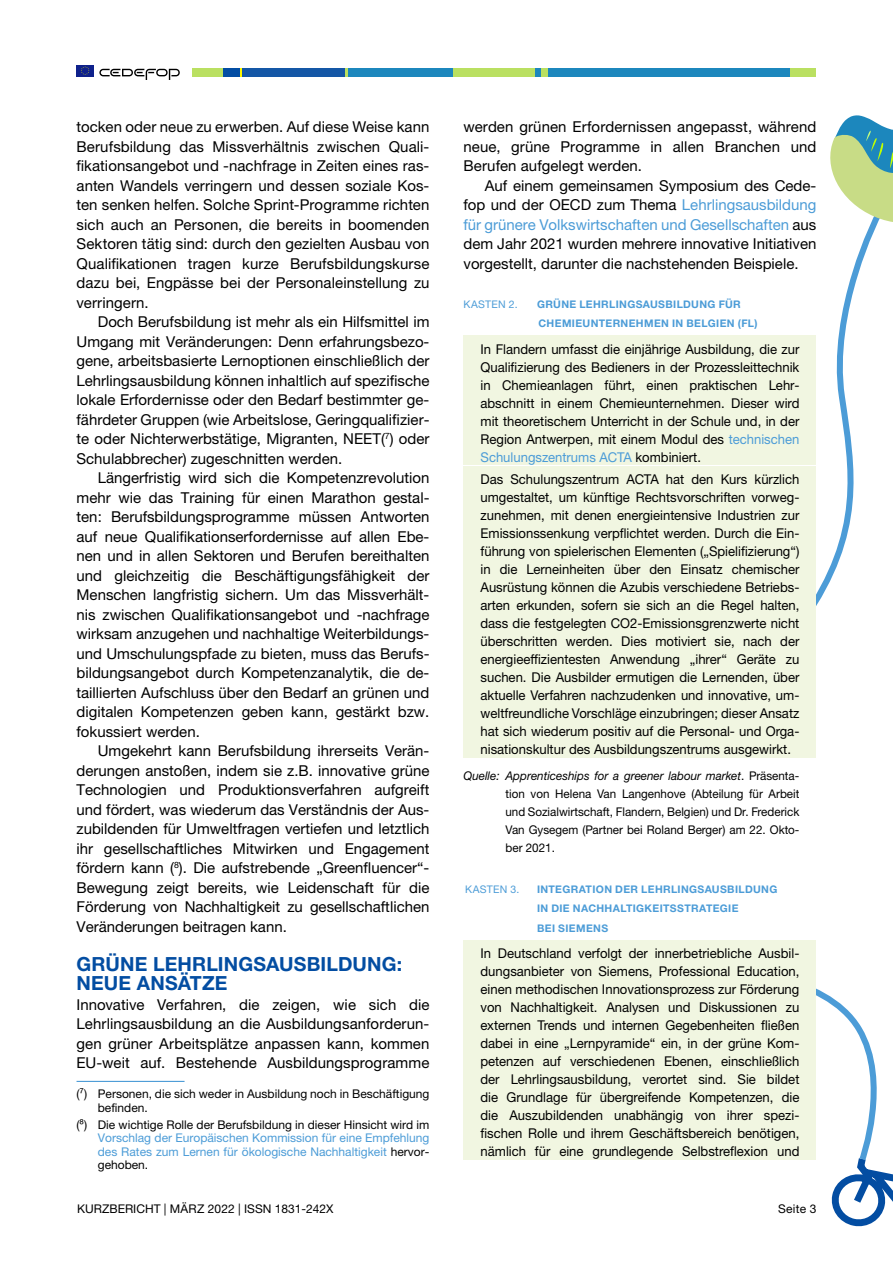
<style>
.page{position:relative;width:893px;height:1263px;background:#fff}
.page>*{position:absolute;margin:0;border:0;box-sizing:border-box;transform-origin:0 0}
.t1{font:700 19.5px/19.5px "Helvetica Neue LTW1 G";letter-spacing:.01em;color:#034da2}
.t2{font:15px/19.5px "Helvetica Neue LTW1 G";color:#000;text-align:justify}
.t3{font:13.5px/18px "Helvetica Neue LTW1 G";color:#000;text-align:justify}
.t4{font:12px/18px "Helvetica Neue LTW1 G";color:#000}
.t5{font:12px/13.5px "Helvetica Neue LTW1 G";color:#4c9cd7;text-align:justify}
.t6{font:700 10.5px/19.5px "Helvetica Neue LTW1 G";letter-spacing:.035em;color:#4c9cd7}
.t7{font:10.5px "Helvetica Neue LTW1 G";letter-spacing:.025em;color:#4c9cd7}
.s1{color:#000}
.s2{color:#4c9cd7}
.s3{font-style:italic}
</style>
<div class="page">
<div style="left:77px;top:65px;width:17px;height:11px;background:#0f218c"></div>
<svg style="left:81px;top:66px;width:8px;height:9px"></svg>
<svg style="left:99px;top:69px;width:81px;height:11px"></svg>
<div style="left:192px;top:68px;width:31px;height:9px;background:#bae061"></div>
<div style="left:347px;top:68px;width:106px;height:9px;background:#1c87bd"></div>
<div style="left:453px;top:68px;width:82px;height:9px;background:#bae061"></div>
<div style="left:535px;top:68px;width:7px;height:9px;background:#1c87bd"></div>
<div style="left:547px;top:68px;width:243px;height:9px;background:#1c87bd"></div>
<div style="left:542px;top:68px;width:6px;height:9px;background:#bae061"></div>
<div style="left:223px;top:68px;width:18px;height:9px;background:#034da3"></div>
<svg style="left:241px;top:68px;width:2px;height:9px"></svg>
<svg style="left:345px;top:68px;width:2px;height:9px"></svg>
<div style="left:243px;top:68px;width:102px;height:9px;background:#1457a6"></div>
<div style="left:790px;top:68px;width:26px;height:9px;background:#bae061"></div>
<hr style="left:77px;top:1081px;width:108px;height:1px;background:#4c9cd7">
<svg style="left:816px;top:988px;width:77px;height:239px"></svg>
<div style="left:463px;top:336px;width:353px;height:129px;background:#f1f6e1"></div>
<div style="left:463px;top:466px;width:353px;height:292px;background:#f1f6e1"></div>
<div style="left:463px;top:940px;width:353px;height:220px;background:#f1f6e1"></div>
<svg style="left:795px;top:115px;width:98px;height:491px"></svg>
<p class="t2" style="left:77px;top:117px;width:354px">tocken oder neue zu erwerben. Auf diese Weise kann Berufsbildung das Missverhältnis zwischen Quali&shy;fikationsangebot und -nachfrage in Zeiten eines ras&shy;anten Wandels verringern und dessen soziale Kos&shy;ten senken helfen. Solche Sprint-Programme richten sich auch an Personen, die bereits in boomenden Sektoren tätig sind: durch den gezielten Ausbau von Qualifikationen tragen kurze Berufsbildungskurse dazu bei, Engpässe bei der Personaleinstellung zu verringern.</p>
<p class="t2" style="left:77px;top:312px;width:354px;text-indent:21px">Doch Berufsbildung ist mehr als ein Hilfsmittel im Umgang mit Veränderungen: Denn erfahrungsbezo&shy;gene, arbeitsbasierte Lernoptionen einschließlich der Lehrlingsausbildung können inhaltlich auf spezifische lokale Erfordernisse oder den Bedarf bestimmter ge&shy;fährdeter Gruppen (wie Arbeitslose, Geringqualifizier&shy;te oder Nichterwerbstätige, Migranten, NEET(<sup>7</sup>) oder Schulabbrecher) zugeschnitten werden.</p>
<p class="t2" style="left:77px;top:468px;width:354px;text-indent:21px">Längerfristig wird sich die Kompetenzrevolution mehr wie das Training für einen Marathon gestal&shy;ten: Berufsbildungsprogramme müssen Antworten auf neue Qualifikationserfordernisse auf allen Ebe&shy;nen und in allen Sektoren und Berufen bereithalten und gleichzeitig die Beschäftigungsfähigkeit der Menschen langfristig sichern. Um das Missverhält&shy;nis zwischen Qualifikationsangebot und -nachfrage wirksam anzugehen und nachhaltige Weiterbildungs&shy;und Umschulungspfade zu bieten, muss das Berufs&shy;bildungsangebot durch Kompetenzanalytik, die de&shy;taillierten Aufschluss über den Bedarf an grünen und digitalen Kompetenzen geben kann, gestärkt bzw. fokussiert werden.</p>
<p class="t2" style="left:77px;top:741px;width:354px;text-indent:21px">Umgekehrt kann Berufsbildung ihrerseits Verän&shy;derungen anstoßen, indem sie z.B. innovative grüne Technologien und Produktionsverfahren aufgreift und fördert, was wiederum das Verständnis der Aus&shy;zubildenden für Umweltfragen vertiefen und letztlich ihr gesellschaftliches Mitwirken und Engagement fördern kann (<sup>8</sup>). Die aufstrebende „Greenfluencer“- Bewegung zeigt bereits, wie Leidenschaft für die Förderung von Nachhaltigkeit zu gesellschaftlichen Veränderungen beitragen kann.</p>
<h1 class="t1" style="left:77px;top:954px;width:327px">GRÜNE LEHRLINGSAUSBILDUNG:<br>NEUE ANSÄTZE</h1>
<p class="t2" style="left:77px;top:994px;width:354px">Innovative Verfahren, die zeigen, wie sich die Lehrlingsausbildung an die Ausbildungsanforderun&shy;gen grüner Arbeitsplätze anpassen kann, kommen EU-weit auf. Bestehende Ausbildungsprogramme</p>
<p class="t4" style="left:98px;top:1087px;width:333px;line-height:13.5px;text-indent:-21px">(⁷) Personen, die sich weder in Ausbildung noch in Beschäftigung befinden.</p>
<p class="t4" style="left:77px;top:1115px;width:354px">(⁸) Die wichtige Rolle der Berufsbildung in dieser Hinsicht wird im</p>
<p class="t5" style="left:98px;top:1131px;width:333px">Vorschlag der Europäischen Kommission für eine Empfehlung des Rates zum Lernen für ökologische Nachhaltigkeit <span class="s1">hervor&shy;gehoben.</span></p>
<p class="t4" style="left:77px;top:1200px;width:258px">KURZBERICHT | MÄRZ 2022 | ISSN 1831-242X</p>
<p class="t4" style="left:778px;top:1200px;width:40px">Seite 3</p>
<p class="t2" style="left:463px;top:117px;width:354px">werden grünen Erfordernissen angepasst, während neue, grüne Programme in allen Branchen und Berufen aufgelegt werden.</p>
<p class="t2" style="left:463px;top:175px;width:354px;text-indent:21px">Auf einem gemeinsamen Symposium des Cede&shy;fop und der OECD zum Thema <span class="s2">Lehrlingsausbildung für grünere Volkswirtschaften und Gesellschaften</span> aus dem Jahr 2021 wurden mehrere innovative Initiativen vorgestellt, darunter die nachstehenden Beispiele.</p>
<p class="t7" style="left:463px;top:297px;width:56px">KASTEN 2.</p>
<p class="t6" style="left:537px;top:294px;width:222px">GRÜNE LEHRLINGSAUSBILDUNG FÜR<br>CHEMIEUNTERNEHMEN IN BELGIEN (FL)</p>
<p class="t3" style="left:480px;top:340px;width:320px">In Flandern umfasst die einjährige Ausbildung, die zur Qualifizierung des Bedieners in der Prozessleittechnik in Chemieanlagen führt, einen praktischen Lehr&shy;abschnitt in einem Chemieunternehmen. Dieser wird mit theoretischem Unterricht in der Schule und, in der Region Antwerpen, mit einem Modul des <span class="s2">technischen Schulungszentrums ACTA</span> kombiniert.</p>
<p class="t3" style="left:480px;top:470px;width:320px">Das Schulungszentrum ACTA hat den Kurs kürzlich umgestaltet, um künftige Rechtsvorschriften vorweg&shy;zunehmen, mit denen energieintensive Industrien zur Emissionssenkung verpflichtet werden. Durch die Ein&shy;führung von spielerischen Elementen („Spielifizierung“) in die Lerneinheiten über den Einsatz chemischer Ausrüstung können die Azubis verschiedene Betriebs&shy;arten erkunden, sofern sie sich an die Regel halten, dass die festgelegten CO2-Emissionsgrenzwerte nicht überschritten werden. Dies motiviert sie, nach der energieeffizientesten Anwendung „ihrer“ Geräte zu suchen. Die Ausbilder ermutigen die Lernenden, über aktuelle Verfahren nachzudenken und innovative, um&shy;weltfreundliche Vorschläge einzubringen; dieser Ansatz hat sich wiederum positiv auf die Personal- und Orga&shy;nisationskultur des Ausbildungszentrums ausgewirkt.</p>
<p class="t4" style="left:505px;top:767px;width:295px;text-align:justify;text-indent:-42px"><span class="s3">Quelle: Apprenticeships for a greener labour market</span>. Präsenta&shy;tion von Helena Van Langenhove (Abteilung für Arbeit und Sozialwirtschaft, Flandern, Belgien) und Dr. Frederick Van Gysegem (Partner bei Roland Berger) am 22. Okto&shy;ber 2021.</p>
<p class="t7" style="left:465px;top:882px;width:56px">KASTEN 3.</p>
<p class="t6" style="left:537px;top:879px;width:242px">INTEGRATION DER LEHRLINGSAUSBILDUNG<br>IN DIE NACHHALTIGKEITSSTRATEGIE<br>BEI SIEMENS</p>
<p class="t3" style="left:480px;top:944px;width:320px">In Deutschland verfolgt der innerbetriebliche Ausbil&shy;dungsanbieter von Siemens, Professional Education, einen methodischen Innovationsprozess zur Förderung von Nachhaltigkeit. Analysen und Diskussionen zu externen Trends und internen Gegebenheiten fließen dabei in eine „Lernpyramide“ ein, in der grüne Kom&shy;petenzen auf verschiedenen Ebenen, einschließlich der Lehrlingsausbildung, verortet sind. Sie bildet die Grundlage für übergreifende Kompetenzen, die die Auszubildenden unabhängig von ihrer spezi&shy;fischen Rolle und ihrem Geschäftsbereich benötigen, nämlich für eine grundlegende Selbstreflexion und</p>
</div>
